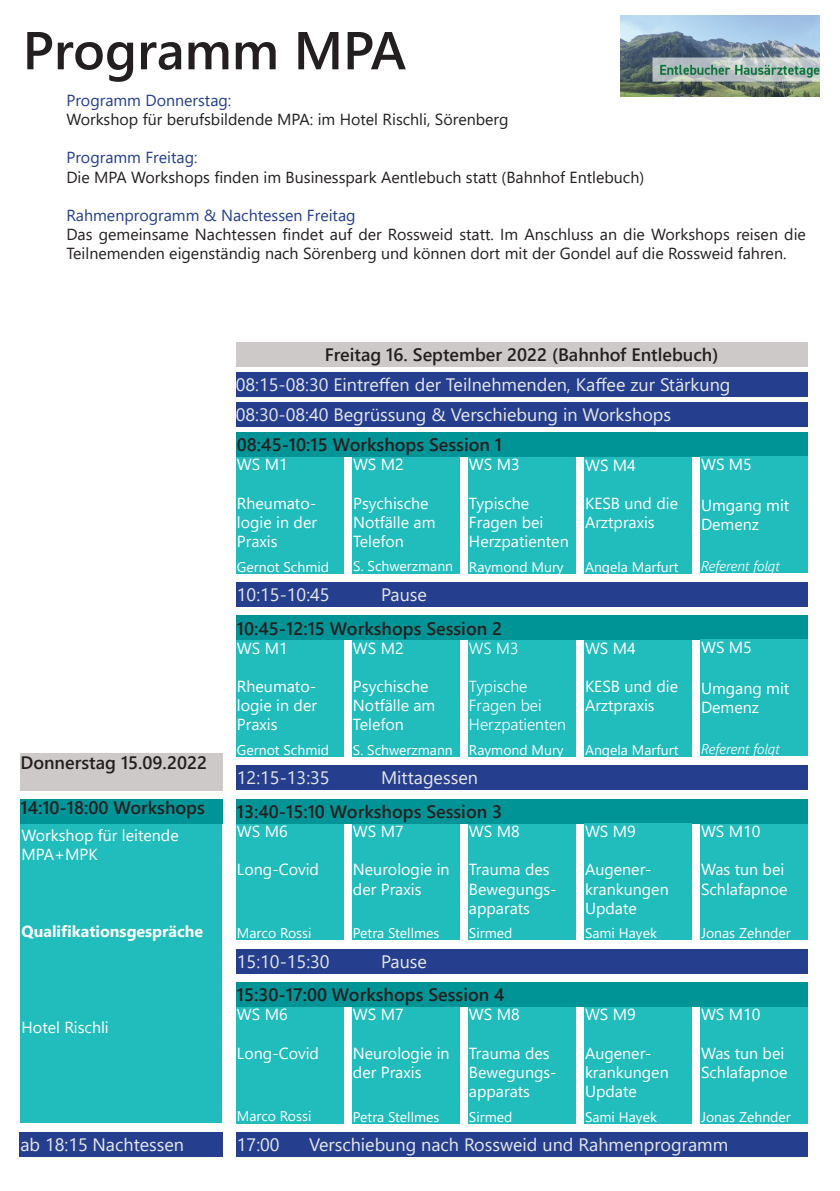
<style>
.page{position:relative;width:840px;height:1191px;background:#fff}
.page>*{position:absolute;margin:0;border:0;box-sizing:border-box;transform-origin:0 0}
.t1{font:600 53.2px "Segoe UI";color:#231f20}
.t2{font:18px/30.2px "Segoe UI";color:#e6e7e9}
.t3{font:600 18px "Segoe UI";color:#231f20}
.t4{font:16px/19.2px "Segoe UI";color:#fff}
.t5{font:16px/19.2px "Segoe UI";color:#231f20}
.t6{font:16px "Segoe UI";color:#253f8e}
.t7{font:300 16px/19.2px "Segoe UI";color:#fff}
.t8{font:700 16px "Segoe UI";color:#fff}
.t9{font:14px "Segoe UI";color:#fff}
.t10{font:italic 300 14px "Segoe UI";color:#fff}
</style>
<div class="page">
<div style="left:236px;top:457px;width:107px;height:116px;background:#21bdbd"></div>
<div style="left:351px;top:457px;width:108px;height:116px;background:#21bdbd"></div>
<div style="left:467px;top:457px;width:108px;height:116px;background:#21bdbd"></div>
<div style="left:236px;top:432px;width:571px;height:25px;background:#009497"></div>
<div style="left:236px;top:372px;width:571px;height:25px;background:#253f8e"></div>
<div style="left:236px;top:402px;width:571px;height:25px;background:#253f8e"></div>
<div style="left:583px;top:457px;width:108px;height:116px;background:#21bdbd"></div>
<div style="left:699px;top:823px;width:108px;height:117px;background:#21bdbd"></div>
<div style="left:699px;top:1006px;width:108px;height:117px;background:#21bdbd"></div>
<div style="left:236px;top:582px;width:571px;height:25px;background:#253f8e"></div>
<div style="left:236px;top:640px;width:107px;height:116px;background:#21bdbd"></div>
<div style="left:351px;top:640px;width:108px;height:116px;background:#21bdbd"></div>
<div style="left:467px;top:640px;width:108px;height:116px;background:#21bdbd"></div>
<div style="left:236px;top:615px;width:571px;height:25px;background:#009497"></div>
<div style="left:583px;top:640px;width:108px;height:116px;background:#21bdbd"></div>
<div style="left:236px;top:765px;width:571px;height:25px;background:#253f8e"></div>
<div style="left:236px;top:823px;width:107px;height:117px;background:#21bdbd"></div>
<div style="left:351px;top:823px;width:108px;height:117px;background:#21bdbd"></div>
<div style="left:467px;top:823px;width:108px;height:117px;background:#21bdbd"></div>
<div style="left:236px;top:799px;width:571px;height:24px;background:#009497"></div>
<div style="left:583px;top:823px;width:108px;height:117px;background:#21bdbd"></div>
<div style="left:699px;top:456px;width:108px;height:117px;background:#21bdbd"></div>
<div style="left:236px;top:948px;width:571px;height:25px;background:#253f8e"></div>
<div style="left:236px;top:1006px;width:107px;height:117px;background:#21bdbd"></div>
<div style="left:351px;top:1006px;width:108px;height:117px;background:#21bdbd"></div>
<div style="left:467px;top:1006px;width:108px;height:117px;background:#21bdbd"></div>
<div style="left:236px;top:982px;width:571px;height:24px;background:#009497"></div>
<div style="left:583px;top:1006px;width:108px;height:117px;background:#21bdbd"></div>
<div style="left:699px;top:639px;width:108px;height:117px;background:#21bdbd"></div>
<div style="left:236px;top:1132px;width:571px;height:24px;background:#253f8e"></div>
<div style="left:235px;top:342px;width:572px;height:24px;background:#cdc9c8"></div>
<div style="left:20px;top:822px;width:201px;height:300px;background:#21bdbd"></div>
<div style="left:20px;top:799px;width:203px;height:24px;background:#009497"></div>
<div style="left:19px;top:1132px;width:203px;height:24px;background:#253f8e"></div>
<div style="left:20px;top:753px;width:203px;height:37px;background:#cdc9c8"></div>
<img style="left:620px;top:15px;width:199px;height:81px">
<h1 class="t1" style="left:23px;top:0;width:385px">Programm MPA</h1>
<p class="t6" style="left:66px;top:85px;width:166px">Programm Donnerstag:</p>
<p class="t5" style="left:66px;top:108px;width:443px">Workshop für berufsbildende MPA: im Hotel Rischli, Sörenberg</p>
<p class="t6" style="left:66px;top:143px;width:133px">Programm Freitag:</p>
<p class="t5" style="left:66px;top:166px;width:579px">Die MPA Workshops finden im Businesspark Aentlebuch statt (Bahnhof Entlebuch)</p>
<p class="t6" style="left:66px;top:200px;width:290px">Rahmenprogramm &amp; Nachtessen Freitag</p>
<p class="t5" style="left:66px;top:223px;width:740px">Das gemeinsame Nachtessen findet auf der Rossweid statt. Im Anschluss an die Workshops reisen die<br>Teilnemenden eigenständig nach Sörenberg und können dort mit der Gondel auf die Rossweid fahren.</p>
<p class="t3" style="left:324px;top:337px;width:395px">Freitag 16. September 2022 (Bahnhof Entlebuch)</p>
<p class="t2" style="left:236px;top:368px;width:496px">08:15-08:30 Eintreffen der Teilnehmenden, Kaffee zur Stärkung<br>08:30-08:40 Begrüssung &amp; Verschiebung in Workshops</p>
<p class="t4" style="left:584px;top:454px;width:52px">WS M4</p>
<p class="t4" style="left:584px;top:492px;width:95px">KESB und die<br>Arztpraxis</p>
<p class="t9" style="left:584px;top:553px;width:95px">Angela Marfurt</p>
<p class="t3" style="left:237px;top:428px;width:267px">08:45-10:15 Workshops Session 1</p>
<p class="t4" style="left:700px;top:453px;width:52px">WS M5</p>
<p class="t4" style="left:237px;top:453px;width:52px">WS M1</p>
<p class="t4" style="left:237px;top:492px;width:81px;text-align:justify">Rheumato&shy;logie in der Praxis</p>
<p class="t9" style="left:237px;top:553px;width:94px">Gernot Schmid</p>
<p class="t9" style="left:353px;top:553px;width:101px">S. Schwerzmann</p>
<p class="t4" style="left:353px;top:453px;width:52px">WS M2</p>
<p class="t4" style="left:353px;top:492px;width:84px">Psychische<br>Notfälle am<br>Telefon</p>
<p class="t4" style="left:468px;top:453px;width:52px">WS M3</p>
<p class="t4" style="left:468px;top:492px;width:101px">Typische<br>Fragen bei<br>Herzpatienten</p>
<p class="t9" style="left:468px;top:553px;width:96px">Raymond Mury</p>
<p class="t4" style="left:700px;top:494px;width:90px">Umgang mit<br>Demenz</p>
<p class="t10" style="left:700px;top:553px;width:80px">Referent folgt</p>
<p class="t2" style="left:237px;top:578px;width:94px">10:15-10:45</p>
<p class="t2" style="left:381px;top:578px;width:47px">Pause</p>
<p class="t3" style="left:20px;top:745px;width:188px">Donnerstag 15.09.2022</p>
<p class="t3" style="left:20px;top:790px;width:186px">14:10-18:00 Workshops</p>
<p class="t4" style="left:22px;top:824px;width:158px">Workshop für leitende<br>MPA+MPK</p>
<p class="t8" style="left:22px;top:916px;width:183px">Qualifikationsgespräche</p>
<p class="t4" style="left:22px;top:1016px;width:89px">Hotel Rischli</p>
<p class="t2" style="left:20px;top:1127px;width:165px">ab 18:15 Nachtessen</p>
<p class="t3" style="left:237px;top:611px;width:267px">10:45-12:15 Workshops Session 2</p>
<p class="t4" style="left:237px;top:637px;width:52px">WS M1</p>
<p class="t4" style="left:237px;top:675px;width:81px;text-align:justify">Rheumato&shy;logie in der Praxis</p>
<p class="t9" style="left:237px;top:737px;width:94px">Gernot Schmid</p>
<p class="t4" style="left:353px;top:637px;width:52px">WS M2</p>
<p class="t4" style="left:353px;top:675px;width:84px">Psychische<br>Notfälle am<br>Telefon</p>
<p class="t9" style="left:353px;top:737px;width:101px">S. Schwerzmann</p>
<p class="t7" style="left:468px;top:637px;width:51px">WS M3</p>
<p class="t7" style="left:468px;top:675px;width:99px">Typische<br>Fragen bei<br>Herzpatienten</p>
<p class="t9" style="left:468px;top:737px;width:96px">Raymond Mury</p>
<p class="t2" style="left:237px;top:761px;width:94px">12:15-13:35</p>
<p class="t2" style="left:381px;top:761px;width:98px">Mittagessen</p>
<p class="t4" style="left:237px;top:820px;width:52px">WS M6</p>
<p class="t4" style="left:237px;top:858px;width:84px">Long-Covid</p>
<p class="t3" style="left:237px;top:794px;width:267px">13:40-15:10 Workshops Session 3</p>
<p class="t4" style="left:468px;top:820px;width:52px">WS M8</p>
<p class="t4" style="left:468px;top:858px;width:89px">Trauma des<br>Bewegungs&shy;apparats</p>
<p class="t9" style="left:468px;top:920px;width:45px">Sirmed</p>
<p class="t4" style="left:353px;top:820px;width:52px">WS M7</p>
<p class="t4" style="left:353px;top:858px;width:98px">Neurologie in der Praxis</p>
<p class="t9" style="left:353px;top:920px;width:88px">Petra Stellmes</p>
<p class="t9" style="left:237px;top:920px;width:76px">Marco Rossi</p>
<p class="t2" style="left:237px;top:944px;width:94px">15:10-15:30</p>
<p class="t2" style="left:381px;top:944px;width:47px">Pause</p>
<p class="t3" style="left:237px;top:977px;width:269px">15:30-17:00 Workshops Session 4</p>
<p class="t4" style="left:237px;top:1003px;width:52px">WS M6</p>
<p class="t4" style="left:237px;top:1042px;width:84px">Long-Covid</p>
<p class="t9" style="left:237px;top:1103px;width:76px">Marco Rossi</p>
<p class="t4" style="left:353px;top:1003px;width:52px">WS M7</p>
<p class="t4" style="left:353px;top:1042px;width:98px">Neurologie in der Praxis</p>
<p class="t9" style="left:353px;top:1103px;width:88px">Petra Stellmes</p>
<p class="t4" style="left:468px;top:1003px;width:52px">WS M8</p>
<p class="t4" style="left:468px;top:1042px;width:89px">Trauma des<br>Bewegungs&shy;apparats</p>
<p class="t9" style="left:468px;top:1103px;width:45px">Sirmed</p>
<p class="t4" style="left:584px;top:637px;width:52px">WS M4</p>
<p class="t4" style="left:584px;top:675px;width:95px">KESB und die<br>Arztpraxis</p>
<p class="t9" style="left:584px;top:737px;width:95px">Angela Marfurt</p>
<p class="t4" style="left:700px;top:636px;width:52px">WS M5</p>
<p class="t4" style="left:700px;top:677px;width:90px">Umgang mit<br>Demenz</p>
<p class="t10" style="left:700px;top:736px;width:80px">Referent folgt</p>
<p class="t4" style="left:700px;top:820px;width:61px">WS M10</p>
<p class="t4" style="left:700px;top:858px;width:88px">Was tun bei<br>Schlafapnoe</p>
<p class="t4" style="left:584px;top:820px;width:52px">WS M9</p>
<p class="t4" style="left:584px;top:858px;width:85px">Augener&shy;krankungen<br>Update</p>
<p class="t9" style="left:584px;top:920px;width:73px">Sami Hayek</p>
<p class="t9" style="left:700px;top:920px;width:91px">Jonas Zehnder</p>
<p class="t4" style="left:584px;top:1003px;width:52px">WS M9</p>
<p class="t4" style="left:584px;top:1042px;width:85px">Augener&shy;krankungen<br>Update</p>
<p class="t9" style="left:584px;top:1103px;width:73px">Sami Hayek</p>
<p class="t4" style="left:700px;top:1003px;width:61px">WS M10</p>
<p class="t4" style="left:700px;top:1042px;width:88px">Was tun bei<br>Schlafapnoe</p>
<p class="t9" style="left:700px;top:1103px;width:91px">Jonas Zehnder</p>
<p class="t2" style="left:237px;top:1127px;width:44px">17:00</p>
<p class="t2" style="left:309px;top:1127px;width:420px">Verschiebung nach Rossweid und Rahmenprogramm</p>
</div>
